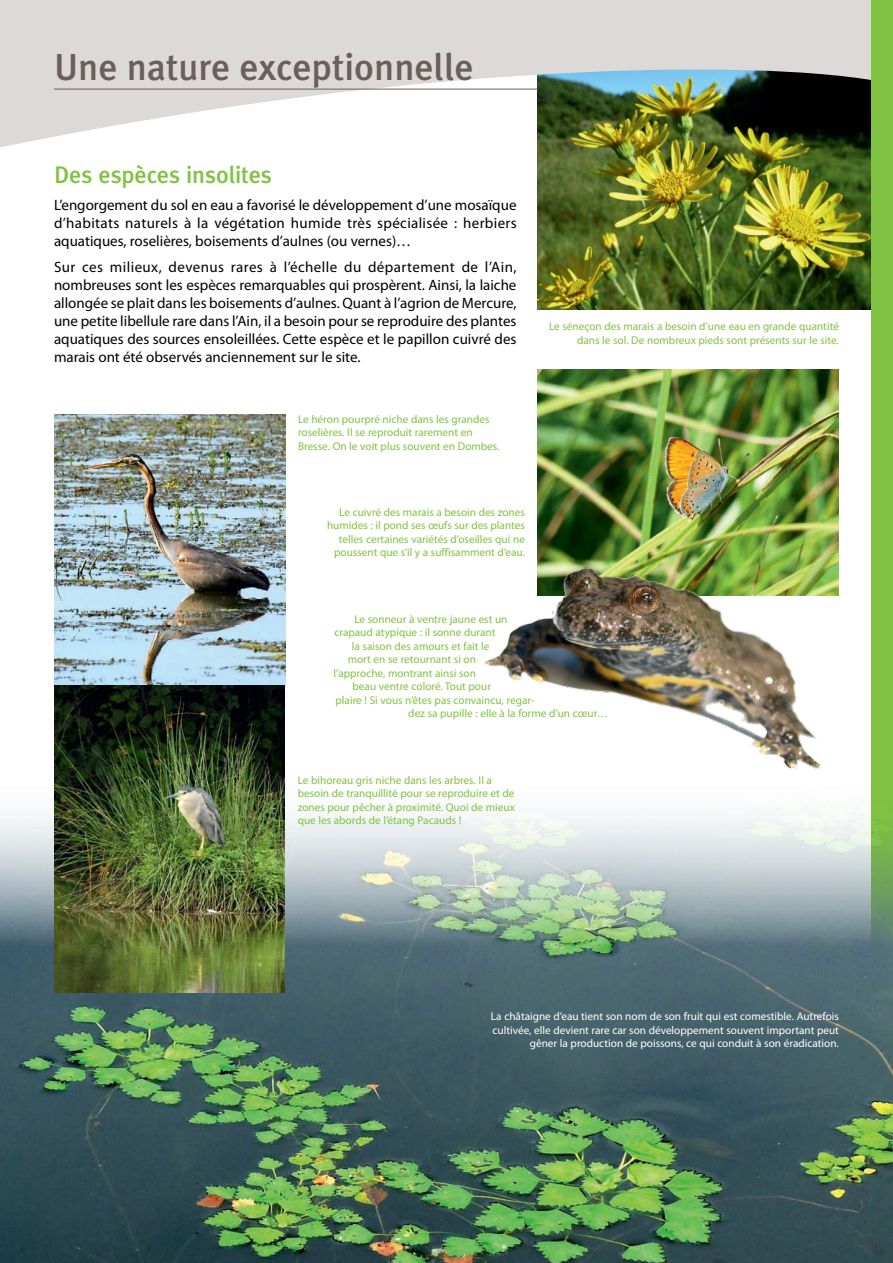
<style>
.page{position:relative;width:893px;height:1263px;background:#fff}
.page>*{position:absolute;margin:0;border:0;box-sizing:border-box;transform-origin:0 0}
.t1{font:500 37.5px "Meta Plus";color:#6a5f5c}
.t2{font:500 24px "Meta Plus";letter-spacing:-.005em;color:#80c342}
.t3{font:15px/18px "Myriad Pro";color:#000;text-align:justify}
.t4{font:11.25px/13.5px "Myriad Pro";color:#80c342}
.t5{font:11.25px/13.5px "Myriad Pro";color:#fff;text-align:right}
</style>
<div class="page">
<img style="left:538px;top:152px;width:334px;height:157px">
<svg style="left:0;top:0;width:872px;height:152px;fill:#ddd9d8"></svg>
<div style="left:872px;top:0;width:21px;height:1263px;background:#80c342"></div>
<img style="left:0;top:775px;width:893px;height:488px">
<hr style="left:54px;top:89px;width:484px;height:1px;background:#6a5f5c">
<img style="left:54px;top:414px;width:231px;height:579px">
<img style="left:538px;top:370px;width:301px;height:226px">
<img style="left:484px;top:530px;width:336px;height:239px">
<h1 class="t1" style="left:54px;top:45px;width:421px">Une nature exceptionnelle</h1>
<h2 class="t2" style="left:54px;top:161px;width:220px">Des espèces insolites</h2>
<h3 class="t3" style="left:54px;top:196px;width:464px">L’engorgement du sol en eau a favorisé le développement d’une mosaïque d’habitats naturels à la végétation humide très spécialisée : herbiers aquatiques, roselières, boisements d’aulnes (ou vernes)…</h3>
<p class="t3" style="left:54px;top:259px;width:464px">Sur ces milieux, devenus rares à l’échelle du département de l’Ain, nombreuses sont les espèces remarquables qui prospèrent. Ainsi, la laiche allongée se plait dans les boisements d’aulnes. Quant à l’agrion de Mercure, une petite libellule rare dans l’Ain, il a besoin pour se reproduire des plantes aquatiques des sources ensoleillées. Cette espèce et le papillon cuivré des marais ont été observés anciennement sur le site.</p>
<p class="t4" style="left:298px;top:412px;width:203px">Le héron pourpré niche dans les grandes roselières. Il se reproduit rarement en<br>Bresse. On le voit plus souvent en Dombes.</p>
<p class="t4" style="left:327px;top:506px;width:199px;text-align:right">Le cuivré des marais a besoin des zones humides : il pond ses œufs sur des plantes telles certaines variétés d’oseilles qui ne poussent que s’il y a suffisamment d’eau.</p>
<p class="t4" style="left:549px;top:320px;width:291px;text-align:right">Le séneçon des marais a besoin d’une eau en grande quantité dans le sol. De nombreux pieds sont présents sur le site.</p>
<p class="t4" style="left:354px;top:612px;width:155px">Le sonneur à ventre jaune est un</p>
<p class="t4" style="left:334px;top:626px;width:163px">crapaud atypique : il sonne durant</p>
<p class="t4" style="left:352px;top:639px;width:139px">la saison des amours et fait le</p>
<p class="t4" style="left:348px;top:653px;width:130px">mort en se retournant si on</p>
<p class="t4" style="left:334px;top:666px;width:144px">l’approche, montrant ainsi son</p>
<p class="t4" style="left:353px;top:680px;width:140px">beau ventre coloré. Tout pour</p>
<p class="t4" style="left:336px;top:693px;width:200px">plaire ! Si vous n’êtes pas convaincu, regar-</p>
<p class="t4" style="left:408px;top:707px;width:201px">dez sa pupille : elle à la forme d’un cœur…</p>
<p class="t4" style="left:298px;top:773px;width:219px">Le bihoreau gris niche dans les arbres. Il a besoin de tranquillité pour se reproduire et de zones pour pêcher à proximité. Quoi de mieux que les abords de l’étang Pacauds !</p>
<p class="t5" style="left:491px;top:1010px;width:349px">La châtaigne d’eau tient son nom de son fruit qui est comestible. Autrefois cultivée, elle devient rare car son développement souvent important peut gêner la production de poissons, ce qui conduit à son éradication.</p>
</div>
